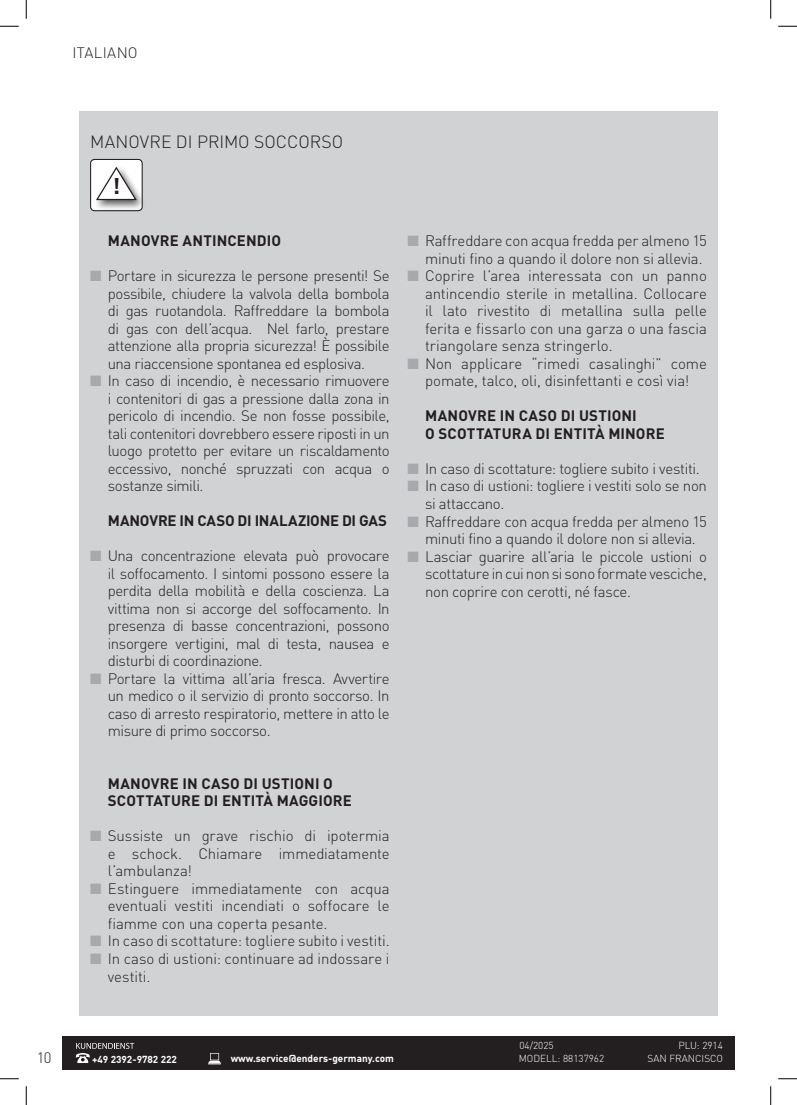
<style>
.page{position:relative;width:797px;height:1105px;background:#fff}
.page>*{position:absolute;margin:0;border:0;box-sizing:border-box;transform-origin:0 0}
.t1{font:700 22.5px "DIN Pro";color:#231f20}
.t2{font:300 17.5px "DIN Pro";color:#231f20}
.t3{font:300 15px/17.5px "DIN Pro";letter-spacing:-.02em;color:#231f20}
.t4{font:700 15px/17.5px "DIN Pro";letter-spacing:.01em;color:#231f20}
.t5{font:700 15px "DIN Pro";letter-spacing:-.015em;color:#231f20}
.t6{font:300 15px "DIN Pro";letter-spacing:.02em;color:#231f20}
.t7{font:700 10px "DIN Offc";color:#fff}
.t8{font:300 10px "DIN Offc";color:#fff}
</style>
<div class="page">
<div style="left:62px;top:1036px;width:672px;height:33px;background:#231f20"></div>
<svg style="left:76px;top:1043px;width:58px;height:20px"></svg>
<svg style="left:208px;top:1053px;width:13px;height:11px"></svg>
<div style="left:79px;top:112px;width:638px;height:904px;background:#d1d2d4"></div>
<svg style="left:90px;top:159px;width:53px;height:52px;background:#d6d5d5"></svg>
<svg style="left:0;top:25px;width:19px;height:2px"></svg>
<svg style="left:778px;top:25px;width:19px;height:2px"></svg>
<svg style="left:0;top:1078px;width:19px;height:1px"></svg>
<svg style="left:778px;top:1078px;width:19px;height:1px"></svg>
<svg style="left:25px;top:0;width:2px;height:19px"></svg>
<svg style="left:25px;top:1086px;width:2px;height:19px"></svg>
<svg style="left:770px;top:0;width:1px;height:19px"></svg>
<svg style="left:770px;top:1086px;width:1px;height:19px"></svg>
<p class="t6" style="left:72px;top:41px;width:67px">ITALIANO</p>
<p class="t3" style="left:37px;top:1047px;width:16px">10</p>
<p class="t2" style="left:90px;top:129px;width:255px">MANOVRE DI PRIMO SOCCORSO</p>
<h1 class="t1" style="left:112px;top:171px;width:9px">!</h1>
<p class="t4" style="left:108px;top:231px;width:175px">MANOVRE ANTINCENDIO</p>
<p class="t3" style="left:108px;top:266px;width:283px">Portare in sicurezza le persone presenti! Se possibile, chiudere la valvola della bombola di gas ruotandola. Raffreddare la bombola di gas con dell’acqua. Nel farlo, prestare attenzione alla propria sicurezza! È possibile una riaccensione spontanea ed esplosiva.<br>In caso di incendio, è necessario rimuovere i contenitori di gas a pressione dalla zona in pericolo di incendio. Se non fosse possibile, tali contenitori dovrebbero essere riposti in un luogo protetto per evitare un riscaldamento eccessivo, nonché spruzzati con acqua o sostanze simili.</p>
<p class="t5" style="left:108px;top:511px;width:281px">MANOVRE IN CASO DI INALAZIONE DI GAS</p>
<p class="t3" style="left:108px;top:546px;width:283px">Una concentrazione elevata può provocare il soffocamento. I sintomi possono essere la perdita della mobilità e della coscienza. La vittima non si accorge del soffocamento. In presenza di basse concentrazioni, possono insorgere vertigini, mal di testa, nausea e disturbi di coordinazione.<br>Portare la vittima all’aria fresca. Avvertire un medico o il servizio di pronto soccorso. In caso di arresto respiratorio, mettere in atto le misure di primo soccorso.</p>
<p class="t4" style="left:108px;top:774px;width:245px">MANOVRE IN CASO DI USTIONI O<br>SCOTTATURE DI ENTITÀ MAGGIORE</p>
<p class="t3" style="left:108px;top:826px;width:283px">Sussiste un grave rischio di ipotermia e schock. Chiamare immediatamente l’ambulanza!<br>Estinguere immediatamente con acqua eventuali vestiti incendiati o soffocare le fiamme con una coperta pesante.<br>In caso di scottature: togliere subito i vestiti.<br>In caso di ustioni: continuare ad indossare i vestiti.</p>
<p class="t3" style="left:425px;top:231px;width:283px">Raffreddare con acqua fredda per almeno 15 minuti fino a quando il dolore non si allevia.<br>Coprire l’area interessata con un panno antincendio sterile in metallina. Collocare il lato rivestito di metallina sulla pelle ferita e fissarlo con una garza o una fascia triangolare senza stringerlo.<br>Non applicare “rimedi casalinghi” come pomate, talco, oli, disinfettanti e così via!</p>
<p class="t4" style="left:425px;top:407px;width:241px">MANOVRE IN CASO DI USTIONI<br>O SCOTTATURA DI ENTITÀ MINORE</p>
<p class="t3" style="left:425px;top:459px;width:283px">In caso di scottature: togliere subito i vestiti.<br>In caso di ustioni: togliere i vestiti solo se non si attaccano.<br>Raffreddare con acqua fredda per almeno 15 minuti fino a quando il dolore non si allevia.<br>Lasciar guarire all’aria le piccole ustioni o scottature in cui non si sono formate vesciche, non coprire con cerotti, né fasce.</p>
<p class="t8" style="left:519px;top:1039px;width:36px">04/2025</p>
<p class="t8" style="left:678px;top:1039px;width:46px">PLU: 2914</p>
<p class="t7" style="left:92px;top:1053px;width:86px">+49 2392-9782 222</p>
<p class="t7" style="left:231px;top:1052px;width:165px">www.service@enders-germany.com</p>
<p class="t8" style="left:518px;top:1052px;width:87px">MODELL: 88137962</p>
<p class="t8" style="left:647px;top:1052px;width:77px">SAN FRANCISCO</p>
</div>
